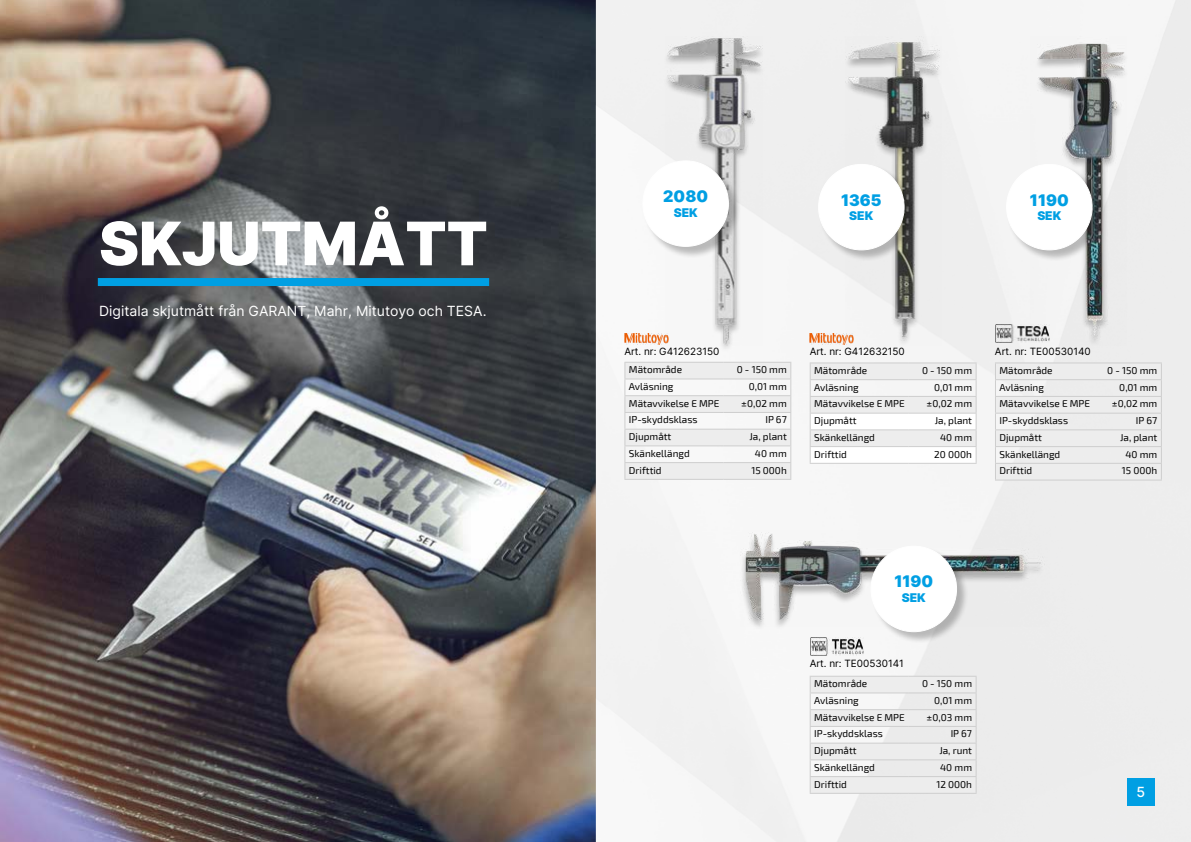
<style>
.page{position:relative;width:1191px;height:842px;background:#fff}
.page>*{position:absolute;margin:0;border:0;box-sizing:border-box;transform-origin:0 0}
.t1{font:60px "Inter";color:#fff}
.t2{font:16px "Inter";color:#009fe3}
.t3{font:14px "Inter";color:#fff}
.t4{font:12px "Inter";color:#009fe3}
.t5{font:10px "Exo 2";color:#000}
.t6{font:10px "Inter";color:#000}
</style>
<div class="page">
<img style="left:0;top:0;width:1191px;height:842px">
<div style="left:98px;top:278px;width:391px;height:8px;background:#009fe3"></div>
<div style="left:662px;top:38px;width:103px;height:315px;background:#f7f7f7"></div>
<img style="left:665px;top:36px;width:97px;height:309px">
<div style="left:843px;top:42px;width:99px;height:305px;background:#f4f4f4"></div>
<img style="left:845px;top:36px;width:96px;height:309px">
<div style="left:1034px;top:44px;width:95px;height:303px;background:#ececec"></div>
<img style="left:1030px;top:36px;width:96px;height:309px">
<div style="left:643px;top:161px;width:97px;height:97px;background:#000;opacity:.25"></div>
<div style="left:643px;top:161px;width:85px;height:85px;background:#fff;border-radius:50%"></div>
<svg style="left:624px;top:362px;width:167px;height:117px"></svg>
<hr style="left:624px;top:479px;width:99px;height:1px;background:#cecece">
<hr style="left:723px;top:479px;width:68px;height:1px;background:#cecece">
<hr style="left:624px;top:378px;width:99px;height:1px;background:#cecece">
<hr style="left:723px;top:378px;width:68px;height:1px;background:#cecece">
<hr style="left:624px;top:395px;width:99px;height:1px;background:#cecece">
<hr style="left:723px;top:395px;width:68px;height:1px;background:#cecece">
<hr style="left:624px;top:412px;width:99px;height:1px;background:#cecece">
<hr style="left:723px;top:412px;width:68px;height:1px;background:#cecece">
<hr style="left:995px;top:362px;width:99px;height:1px;background:#cecece">
<hr style="left:1094px;top:362px;width:67px;height:1px;background:#cecece">
<div style="left:995px;top:363px;width:166px;height:116px;background:#ededed"></div>
<hr style="left:995px;top:479px;width:99px;height:1px;background:#cecece">
<hr style="left:1094px;top:479px;width:67px;height:1px;background:#cecece">
<hr style="left:995px;top:379px;width:99px;height:1px;background:#cecece">
<hr style="left:1094px;top:379px;width:67px;height:1px;background:#cecece">
<hr style="left:995px;top:396px;width:99px;height:1px;background:#cecece">
<hr style="left:1094px;top:396px;width:67px;height:1px;background:#cecece">
<hr style="left:995px;top:413px;width:99px;height:1px;background:#cecece">
<hr style="left:1094px;top:413px;width:67px;height:1px;background:#cecece">
<hr style="left:809px;top:362px;width:99px;height:1px;background:#cecece">
<hr style="left:908px;top:362px;width:68px;height:1px;background:#cecece">
<svg style="left:809px;top:363px;width:167px;height:100px"></svg>
<hr style="left:809px;top:463px;width:99px;height:1px;background:#cecece">
<hr style="left:908px;top:463px;width:68px;height:1px;background:#cecece">
<hr style="left:809px;top:379px;width:99px;height:1px;background:#cecece">
<hr style="left:908px;top:379px;width:68px;height:1px;background:#cecece">
<hr style="left:809px;top:396px;width:99px;height:1px;background:#cecece">
<hr style="left:908px;top:396px;width:68px;height:1px;background:#cecece">
<div style="left:819px;top:165px;width:97px;height:97px;background:#000;opacity:.25"></div>
<div style="left:818px;top:164px;width:86px;height:86px;background:#fff;border-radius:50%"></div>
<img style="left:624px;top:334px;width:44px;height:10px">
<img style="left:809px;top:334px;width:45px;height:10px">
<div style="left:1006px;top:165px;width:97px;height:97px;background:#000;opacity:.25"></div>
<div style="left:1006px;top:164px;width:86px;height:86px;background:#fff;border-radius:50%"></div>
<img style="left:995px;top:325px;width:54px;height:17px">
<div style="left:740px;top:534px;width:305px;height:96px;background:#f6f6f6"></div>
<img style="left:740px;top:530px;width:309px;height:96px">
<div style="left:871px;top:546px;width:97px;height:97px;background:#000;opacity:.25"></div>
<div style="left:871px;top:546px;width:85px;height:86px;background:#fff;border-radius:50%"></div>
<svg style="left:809px;top:676px;width:167px;height:117px"></svg>
<hr style="left:809px;top:793px;width:99px;height:1px;background:#cecece">
<hr style="left:908px;top:793px;width:68px;height:1px;background:#cecece">
<hr style="left:809px;top:692px;width:99px;height:1px;background:#cecece">
<hr style="left:908px;top:692px;width:68px;height:1px;background:#cecece">
<hr style="left:809px;top:709px;width:99px;height:1px;background:#cecece">
<hr style="left:908px;top:709px;width:68px;height:1px;background:#cecece">
<hr style="left:809px;top:726px;width:99px;height:1px;background:#cecece">
<hr style="left:908px;top:726px;width:68px;height:1px;background:#cecece">
<img style="left:810px;top:637px;width:54px;height:18px">
<div style="left:1127px;top:779px;width:28px;height:27px;background:#009fe3"></div>
<h1 class="t1" style="left:99px;top:200px;width:390px">SKJUTMÅTT</h1>
<h3 class="t3" style="left:99px;top:300px;width:389px">Digitala skjutmått från GARANT, Mahr, Mitutoyo och TESA.</h3>
<h2 class="t2" style="left:663px;top:185px;width:46px">2080</h2>
<p class="t4" style="left:673px;top:203px;width:26px">SEK</p>
<h2 class="t2" style="left:841px;top:188px;width:42px">1365</h2>
<p class="t4" style="left:849px;top:207px;width:26px">SEK</p>
<h2 class="t2" style="left:1030px;top:188px;width:40px">1190</h2>
<p class="t4" style="left:1037px;top:207px;width:26px">SEK</p>
<p class="t6" style="left:624px;top:344px;width:96px">Art. nr: G412623150</p>
<p class="t5" style="left:629px;top:364px;width:55px">Mätområde</p>
<p class="t5" style="left:736px;top:364px;width:52px">0 - 150 mm</p>
<p class="t5" style="left:629px;top:381px;width:46px">Avläsning</p>
<p class="t5" style="left:748px;top:381px;width:40px">0,01 mm</p>
<p class="t5" style="left:629px;top:397px;width:92px">Mätavvikelse E MPE</p>
<p class="t5" style="left:741px;top:397px;width:47px">±0,02 mm</p>
<p class="t5" style="left:629px;top:414px;width:70px">IP-skyddsklass</p>
<p class="t5" style="left:765px;top:414px;width:23px">IP 67</p>
<p class="t5" style="left:629px;top:431px;width:44px">Djupmått</p>
<p class="t5" style="left:749px;top:431px;width:39px">Ja, plant</p>
<p class="t5" style="left:629px;top:447px;width:62px">Skänkellängd</p>
<p class="t5" style="left:755px;top:447px;width:33px">40 mm</p>
<p class="t5" style="left:629px;top:464px;width:34px">Drifttid</p>
<p class="t5" style="left:751px;top:464px;width:37px">15 000h</p>
<p class="t6" style="left:809px;top:344px;width:96px">Art. nr: G412632150</p>
<p class="t5" style="left:814px;top:365px;width:55px">Mätområde</p>
<p class="t5" style="left:922px;top:365px;width:52px">0 - 150 mm</p>
<p class="t5" style="left:814px;top:381px;width:46px">Avläsning</p>
<p class="t5" style="left:934px;top:381px;width:40px">0,01 mm</p>
<p class="t5" style="left:814px;top:398px;width:92px">Mätavvikelse E MPE</p>
<p class="t5" style="left:926px;top:398px;width:47px">±0,02 mm</p>
<p class="t5" style="left:814px;top:415px;width:44px">Djupmått</p>
<p class="t5" style="left:934px;top:415px;width:39px">Ja, plant</p>
<p class="t5" style="left:814px;top:431px;width:62px">Skänkellängd</p>
<p class="t5" style="left:940px;top:431px;width:33px">40 mm</p>
<p class="t5" style="left:814px;top:448px;width:34px">Drifttid</p>
<p class="t5" style="left:934px;top:448px;width:39px">20 000h</p>
<p class="t6" style="left:995px;top:344px;width:97px">Art. nr: TE00530140</p>
<p class="t5" style="left:999px;top:365px;width:55px">Mätområde</p>
<p class="t5" style="left:1107px;top:365px;width:52px">0 - 150 mm</p>
<p class="t5" style="left:999px;top:381px;width:46px">Avläsning</p>
<p class="t5" style="left:1119px;top:381px;width:40px">0,01 mm</p>
<p class="t5" style="left:999px;top:398px;width:92px">Mätavvikelse E MPE</p>
<p class="t5" style="left:1111px;top:398px;width:47px">±0,02 mm</p>
<p class="t5" style="left:999px;top:415px;width:70px">IP-skyddsklass</p>
<p class="t5" style="left:1136px;top:415px;width:23px">IP 67</p>
<p class="t5" style="left:999px;top:431px;width:44px">Djupmått</p>
<p class="t5" style="left:1120px;top:431px;width:39px">Ja, plant</p>
<p class="t5" style="left:999px;top:448px;width:62px">Skänkellängd</p>
<p class="t5" style="left:1125px;top:448px;width:33px">40 mm</p>
<p class="t5" style="left:999px;top:465px;width:34px">Drifttid</p>
<p class="t5" style="left:1121px;top:465px;width:37px">15 000h</p>
<h2 class="t2" style="left:894px;top:570px;width:40px">1190</h2>
<p class="t4" style="left:901px;top:589px;width:26px">SEK</p>
<p class="t6" style="left:809px;top:656px;width:96px">Art. nr: TE00530141</p>
<p class="t5" style="left:814px;top:678px;width:55px">Mätområde</p>
<p class="t5" style="left:922px;top:678px;width:52px">0 - 150 mm</p>
<p class="t5" style="left:814px;top:695px;width:46px">Avläsning</p>
<p class="t5" style="left:934px;top:695px;width:40px">0,01 mm</p>
<p class="t5" style="left:814px;top:711px;width:92px">Mätavvikelse E MPE</p>
<p class="t5" style="left:926px;top:711px;width:47px">±0,03 mm</p>
<p class="t5" style="left:814px;top:728px;width:70px">IP-skyddsklass</p>
<p class="t5" style="left:950px;top:728px;width:23px">IP 67</p>
<p class="t5" style="left:814px;top:745px;width:44px">Djupmått</p>
<p class="t5" style="left:939px;top:745px;width:34px">Ja, runt</p>
<p class="t5" style="left:814px;top:761px;width:62px">Skänkellängd</p>
<p class="t5" style="left:940px;top:761px;width:33px">40 mm</p>
<p class="t5" style="left:814px;top:778px;width:34px">Drifttid</p>
<p class="t5" style="left:936px;top:778px;width:37px">12 000h</p>
<h3 class="t3" style="left:1136px;top:782px;width:10px">5</h3>
</div>
